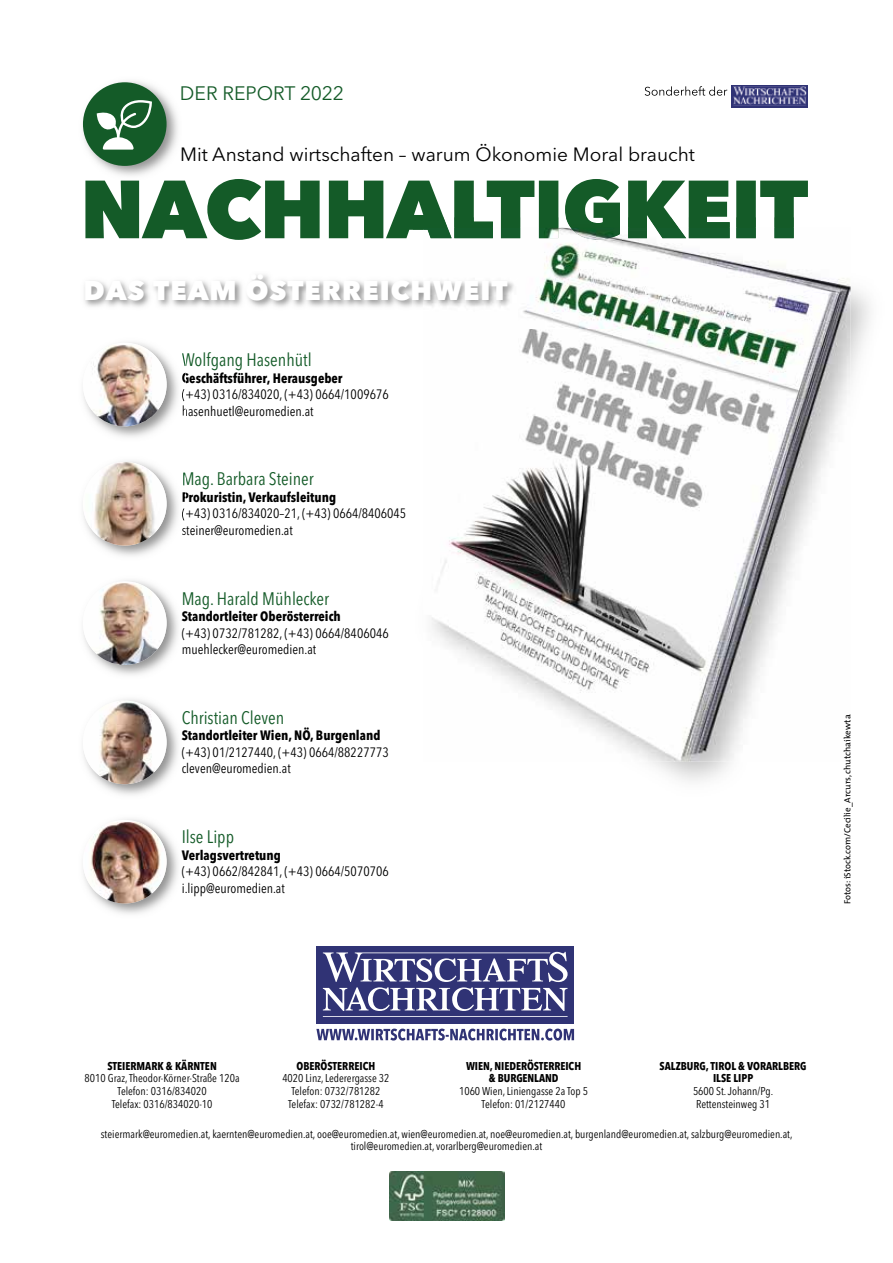
<style>
.page{position:relative;width:893px;height:1263px;background:#fff}
.page>*{position:absolute;margin:0;border:0;box-sizing:border-box;transform-origin:0 0}
.t1{font:800 27px "Avenir Next";letter-spacing:.035em;color:#fff}
.t2{font:19.35px "Avenir Next";color:#145b28}
.t3{font:19.05px "Avenir Next";color:#000}
.t4{font:18px "Avenir Next Condensed";color:#145b28}
.t5{font:13.5px/16.5px "Avenir Next Condensed";color:#000}
.t6{font:700 13.5px "Avenir Next Condensed";color:#000}
.t7{font:11.25px/12.8px "Avenir Next Condensed";color:#000;text-align:center}
.t8{font:700 11.25px/12.8px "Avenir Next Condensed";letter-spacing:-.005em;color:#000;text-align:center}
.t9{font:9px "T Mix";color:#000}
</style>
<div class="page">
<img style="left:82px;top:81px;width:96px;height:95px">
<div style="left:83px;top:82px;width:84px;height:84px;background:#145b28;border-radius:50%"></div>
<svg style="left:97px;top:100px;width:55px;height:50px"></svg>
<svg style="left:85px;top:179px;width:723px;height:61px"></svg>
<svg style="left:645px;top:86px;width:82px;height:10px"></svg>
<img style="left:732px;top:85px;width:76px;height:23px">
<img style="left:413px;top:217px;width:457px;height:564px">
<img style="left:413px;top:217px;width:381px;height:13px">
<img style="left:423px;top:228px;width:427px;height:534px">
<img style="left:423px;top:228px;width:371px;height:12px">
<img style="left:84px;top:267px;width:653px;height:62px">
<div style="left:316px;top:946px;width:258px;height:77px;background:#303375"></div>
<svg style="left:323px;top:952px;width:245px;height:65px"></svg>
<svg style="left:316px;top:1028px;width:258px;height:12px"></svg>
<img style="left:100px;top:342px;width:86px;height:95px">
<svg style="left:182px;top:353px;width:4px;height:13px"></svg>
<svg style="left:182px;top:373px;width:4px;height:10px"></svg>
<svg style="left:182px;top:389px;width:4px;height:26px"></svg>
<img style="left:83px;top:345px;width:84px;height:81px">
<img style="left:83px;top:699px;width:95px;height:96px">
<img style="left:83px;top:700px;width:84px;height:84px;border-radius:42px">
<img style="left:100px;top:819px;width:78px;height:95px">
<img style="left:83px;top:822px;width:84px;height:81px">
<img style="left:102px;top:580px;width:76px;height:95px">
<img style="left:83px;top:582px;width:84px;height:83px">
<img style="left:102px;top:461px;width:83px;height:95px">
<svg style="left:183px;top:473px;width:3px;height:12px"></svg>
<svg style="left:183px;top:492px;width:3px;height:10px"></svg>
<svg style="left:182px;top:508px;width:2px;height:13px"></svg>
<svg style="left:182px;top:528px;width:4px;height:7px"></svg>
<img style="left:83px;top:462px;width:84px;height:84px">
<img style="left:389px;top:1172px;width:115px;height:48px">
<h2 class="t2" style="left:180px;top:77px;width:166px">DER REPORT 2022</h2>
<h3 class="t3" style="left:180px;top:139px;width:516px">Mit Anstand wirtschaften – warum Ökonomie Moral braucht</h3>
<h1 class="t1" style="left:84px;top:274px;width:426px">DAS TEAM ÖSTERREICHWEIT</h1>
<h3 class="t4" style="left:182px;top:344px;width:131px">Wolfgang Hasenhütl</h3>
<p class="t6" style="left:182px;top:369px;width:162px">Geschäftsführer, Herausgeber</p>
<p class="t5" style="left:182px;top:385px;width:208px">(+43) 0316/834020, (+43) 0664/1009676 hasenhuetl@euromedien.at</p>
<h3 class="t4" style="left:182px;top:464px;width:134px">Mag. Barbara Steiner</h3>
<p class="t6" style="left:182px;top:489px;width:156px">Prokuristin, Verkaufsleitung</p>
<p class="t5" style="left:182px;top:505px;width:226px">(+43) 0316/834020–21, (+43) 0664/8406045 steiner@euromedien.at</p>
<h3 class="t4" style="left:182px;top:583px;width:149px">Mag. Harald Mühlecker</h3>
<p class="t6" style="left:182px;top:608px;width:161px">Standortleiter Oberösterreich</p>
<p class="t5" style="left:182px;top:624px;width:208px">(+43) 0732/781282, (+43) 0664/8406046 muehlecker@euromedien.at</p>
<h3 class="t4" style="left:182px;top:702px;width:104px">Christian Cleven</h3>
<p class="t6" style="left:182px;top:727px;width:200px">Standortleiter Wien, NÖ, Burgenland</p>
<p class="t5" style="left:182px;top:743px;width:208px">(+43) 01/2127440, (+43) 0664/88227773 cleven@euromedien.at</p>
<h3 class="t4" style="left:182px;top:821px;width:54px">Ilse Lipp</h3>
<p class="t6" style="left:182px;top:847px;width:101px">Verlagsvertretung</p>
<p class="t5" style="left:182px;top:863px;width:208px">(+43) 0662/842841, (+43) 0664/5070706 i.lipp@euromedien.at</p>
<p class="t9" style="left:840px;top:904px;width:191px;rotate:-90deg">Fotos: iStock.com/Cecilie_Arcurs, chutchaikewta</p>
<p class="t8" style="left:107px;top:1059px;width:111px">STEIERMARK &amp; KÄRNTEN</p>
<p class="t7" style="left:85px;top:1071px;width:156px">8010 Graz,Theodor-Körner-Straße 120a<br>Telefon: 0316/834020<br>Telefax: 0316/834020-10</p>
<p class="t8" style="left:296px;top:1059px;width:80px">OBERÖSTERREICH</p>
<p class="t7" style="left:282px;top:1071px;width:109px">4020 Linz, Lederergasse 32<br>Telefon: 0732/781282<br>Telefax: 0732/781282-4</p>
<p class="t8" style="left:466px;top:1059px;width:117px">WIEN, NIEDERÖSTERREICH &amp; BURGENLAND</p>
<p class="t7" style="left:459px;top:1084px;width:131px">1060 Wien, Liniengasse 2a Top 5<br>Telefon: 01/2127440</p>
<p class="t8" style="left:660px;top:1059px;width:148px">SALZBURG, TIROL &amp; VORARLBERG<br>ILSE LIPP</p>
<p class="t7" style="left:693px;top:1084px;width:82px;text-align:left">5600 St.Johann/Pg.<br>Rettensteinweg 31</p>
<p class="t7" style="left:101px;top:1127px;width:693px">steiermark@euromedien.at, kaernten@euromedien.at, ooe@euromedien.at, wien@euromedien.at, noe@euromedien.at, burgenland@euromedien.at, salzburg@euromedien.at, tirol@euromedien.at,vorarlberg@euromedien.at</p>
</div>
